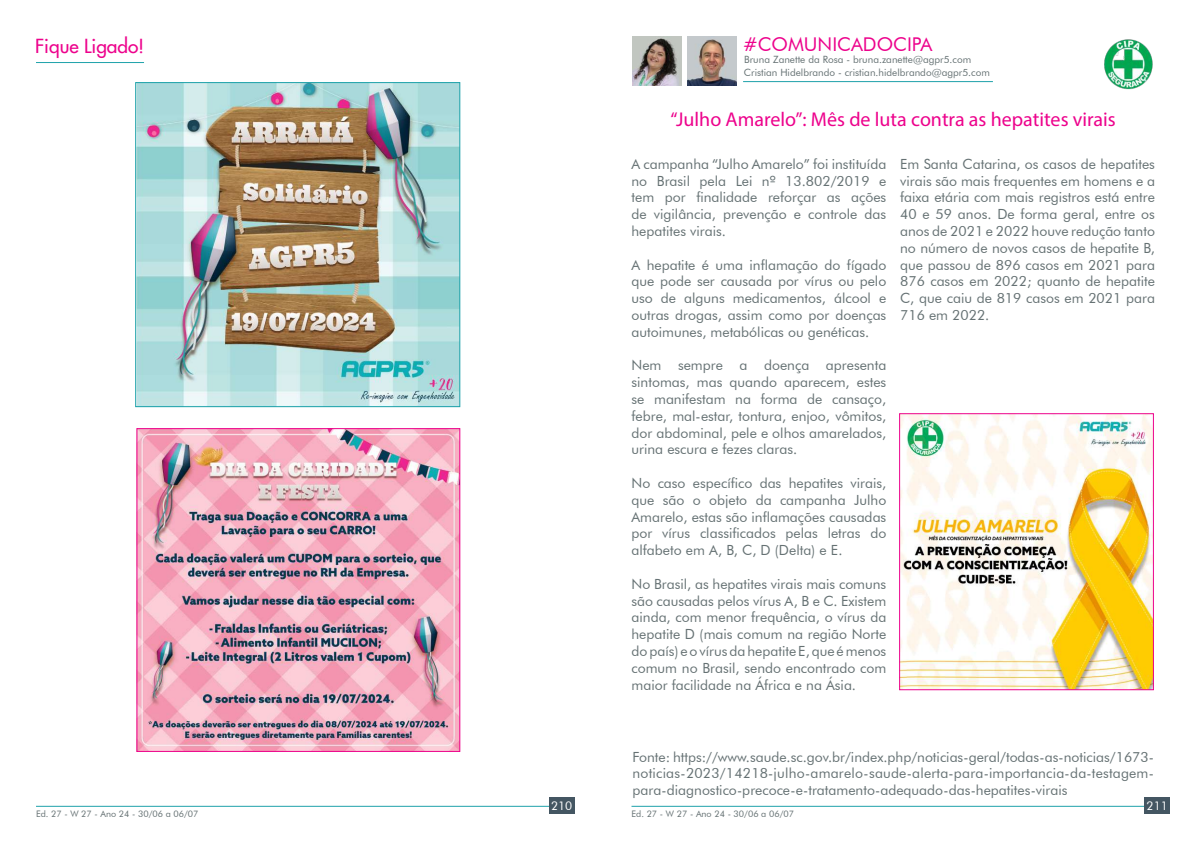
<style>
.page{position:relative;width:1191px;height:842px;background:#fff}
.page>*{position:absolute;margin:0;border:0;box-sizing:border-box;transform-origin:0 0}
.t1{font:20px "Myriad Pro";color:#ed028c}
.t2{font:19px "Futura BT";color:#ed028c}
.t3{font:500 19px "Futura";color:#ed028c}
.t4{font:14px/16.8px "Futura BT";color:#657173;text-align:justify}
.t5{font:12px "Futura BT";color:#fff}
.t6{font:10px "Futura BT";color:#657173}
.t7{font:9px "Futura BT";color:#657173}
</style>
<div class="page">
<hr style="left:36px;top:806px;width:523px;height:1px;background:#1ea2aa">
<hr style="left:631px;top:806px;width:524px;height:1px;background:#1ea2aa">
<div style="left:549px;top:798px;width:25px;height:16px;background:#445662"></div>
<div style="left:1144px;top:798px;width:26px;height:16px;background:#445662"></div>
<hr style="left:743px;top:81px;width:250px;height:1px;background:#1ea2aa">
<img style="left:632px;top:36px;width:49px;height:50px">
<img style="left:687px;top:36px;width:49px;height:50px">
<img style="left:1104px;top:39px;width:49px;height:51px">
<img style="left:901px;top:415px;width:250px;height:273px">
<div style="left:899px;top:413px;width:254px;height:277px;border:1px solid #ed028c"></div>
<img style="left:137px;top:84px;width:321px;height:321px">
<div style="left:135px;top:82px;width:325px;height:325px;border:1px solid #1ea2aa"></div>
<img style="left:138px;top:430px;width:320px;height:320px">
<div style="left:136px;top:428px;width:324px;height:324px;border:1px solid #ed028c"></div>
<hr style="left:36px;top:62px;width:108px;height:1px;background:#1ea2aa">
<h2 class="t3" style="left:35px;top:34px;width:111px">Fique Ligado!</h2>
<h2 class="t2" style="left:743px;top:33px;width:191px">#COMUNICADOCIPA</h2>
<p class="t6" style="left:744px;top:67px;width:247px">Cristian Hidelbrando - cristian.hidelbrando@agpr5.com</p>
<p class="t6" style="left:744px;top:53px;width:228px">Bruna Zanette da Rosa - bruna.zanette@agpr5.com</p>
<h1 class="t1" style="left:670px;top:107px;width:447px">“Julho Amarelo”: Mês de luta contra as hepatites virais</h1>
<p class="t4" style="left:631px;top:155px;width:256px">A campanha “Julho Amarelo” foi instituída no Brasil pela Lei nº 13.802/2019 e tem por finalidade reforçar as ações de vigilância, prevenção e controle das hepatites virais.</p>
<p class="t4" style="left:631px;top:256px;width:256px">A hepatite é uma inflamação do fígado que pode ser causada por vírus ou pelo uso de alguns medicamentos, álcool e outras drogas, assim como por doenças autoimunes, metabólicas ou genéticas.</p>
<p class="t4" style="left:631px;top:357px;width:256px">Nem sempre a doença apresenta sintomas, mas quando aparecem, estes se manifestam na forma de cansaço, febre, mal-estar, tontura, enjoo, vômitos, dor abdominal, pele e olhos amarelados, urina escura e fezes claras.</p>
<p class="t4" style="left:631px;top:474px;width:256px">No caso específico das hepatites virais, que são o objeto da campanha Julho Amarelo, estas são inflamações causadas por vírus classificados pelas letras do alfabeto em A, B, C, D (Delta) e E.</p>
<p class="t4" style="left:631px;top:575px;width:256px">No Brasil, as hepatites virais mais comuns são causadas pelos vírus A, B e C. Existem ainda, com menor frequência, o vírus da hepatite D (mais comum na região Norte do país) e o vírus da hepatite E, que é menos comum no Brasil, sendo encontrado com maior facilidade na África e na Ásia.</p>
<p class="t4" style="left:900px;top:155px;width:256px">Em Santa Catarina, os casos de hepatites virais são mais frequentes em homens e a faixa etária com mais registros está entre 40 e 59 anos. De forma geral, entre os anos de 2021 e 2022 houve redução tanto no número de novos casos de hepatite B, que passou de 896 casos em 2021 para 876 casos em 2022; quanto de hepatite C, que caiu de 819 casos em 2021 para 716 em 2022.</p>
<p class="t4" style="left:632px;top:748px;width:523px">Fonte: https://www.saude.sc.gov.br/index.php/noticias-geral/todas-as-noticias/1673- noticias-2023/14218-julho-amarelo-saude-alerta-para-importancia-da-testagem&shy;para-diagnostico-precoce-e-tratamento-adequado-das-hepatites-virais</p>
<p class="t5" style="left:551px;top:798px;width:23px">210</p>
<p class="t5" style="left:1146px;top:798px;width:23px">211</p>
<p class="t7" style="left:36px;top:808px;width:164px">Ed. 27 - W 27 - Ano 24 - 30/06 a 06/07</p>
<p class="t7" style="left:631px;top:808px;width:164px">Ed. 27 - W 27 - Ano 24 - 30/06 a 06/07</p>
</div>
